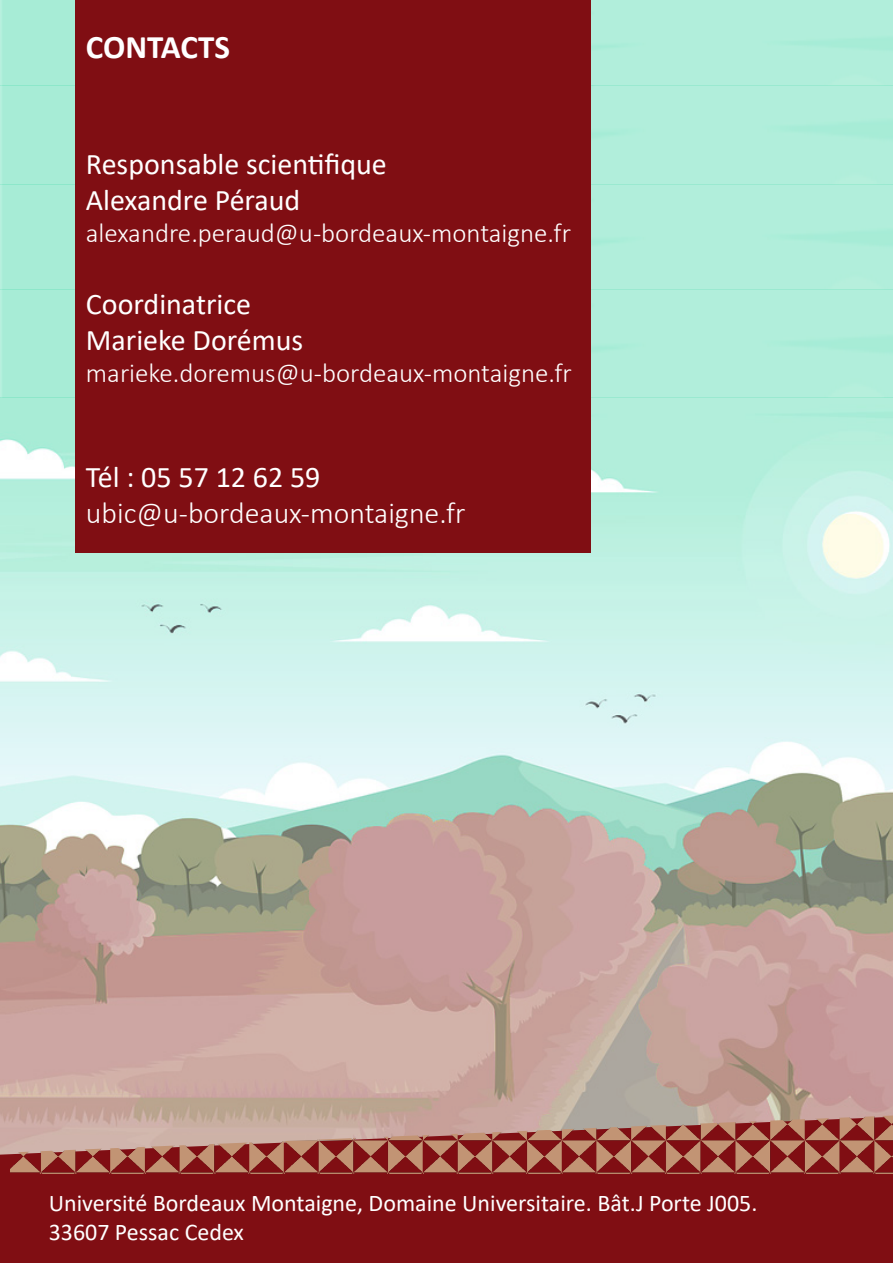
<style>
.page{position:relative;width:893px;height:1263px;background:#fff}
.page>*{position:absolute;margin:0;border:0;box-sizing:border-box;transform-origin:0 0}
.t1{font:700 33px "Calibri";letter-spacing:-.005em;color:#fff}
.t2{font:30px "Calibri";color:#fff}
.t3{font:300 30px "Calibri";color:#fff}
.t4{font:300 27px "Calibri";color:#fff}
.t5{font:24px/28.8px "Calibri";color:#fff}
</style>
<div class="page">
<img style="left:0;top:0;width:893px;height:1117px">
<div style="left:0;top:1117px;width:893px;height:146px;background:#800e13"></div>
<img style="left:10px;top:1115px;width:883px;height:59px">
<div style="left:75px;top:0;width:515px;height:552px;background:#800e13"></div>
<p class="t1" style="left:86px;top:24px;width:146px">CONTACTS</p>
<p class="t2" style="left:86px;top:143px;width:302px">Responsable scientifique</p>
<p class="t2" style="left:86px;top:179px;width:216px">Alexandre Péraud</p>
<p class="t4" style="left:86px;top:216px;width:487px">alexandre.peraud@u-bordeaux-montaigne.fr</p>
<p class="t2" style="left:86px;top:283px;width:167px">Coordinatrice</p>
<p class="t2" style="left:86px;top:319px;width:219px">Marieke Dorémus</p>
<p class="t4" style="left:86px;top:357px;width:487px">marieke.doremus@u-bordeaux-montaigne.fr</p>
<p class="t2" style="left:86px;top:456px;width:236px">Tél : 05 57 12 62 59</p>
<p class="t3" style="left:86px;top:494px;width:381px">ubic@u-bordeaux-montaigne.fr</p>
<p class="t5" style="left:49px;top:1188px;width:710px">Université Bordeaux Montaigne, Domaine Universitaire. Bât.J Porte J005.<br>33607 Pessac Cedex</p>
</div>
